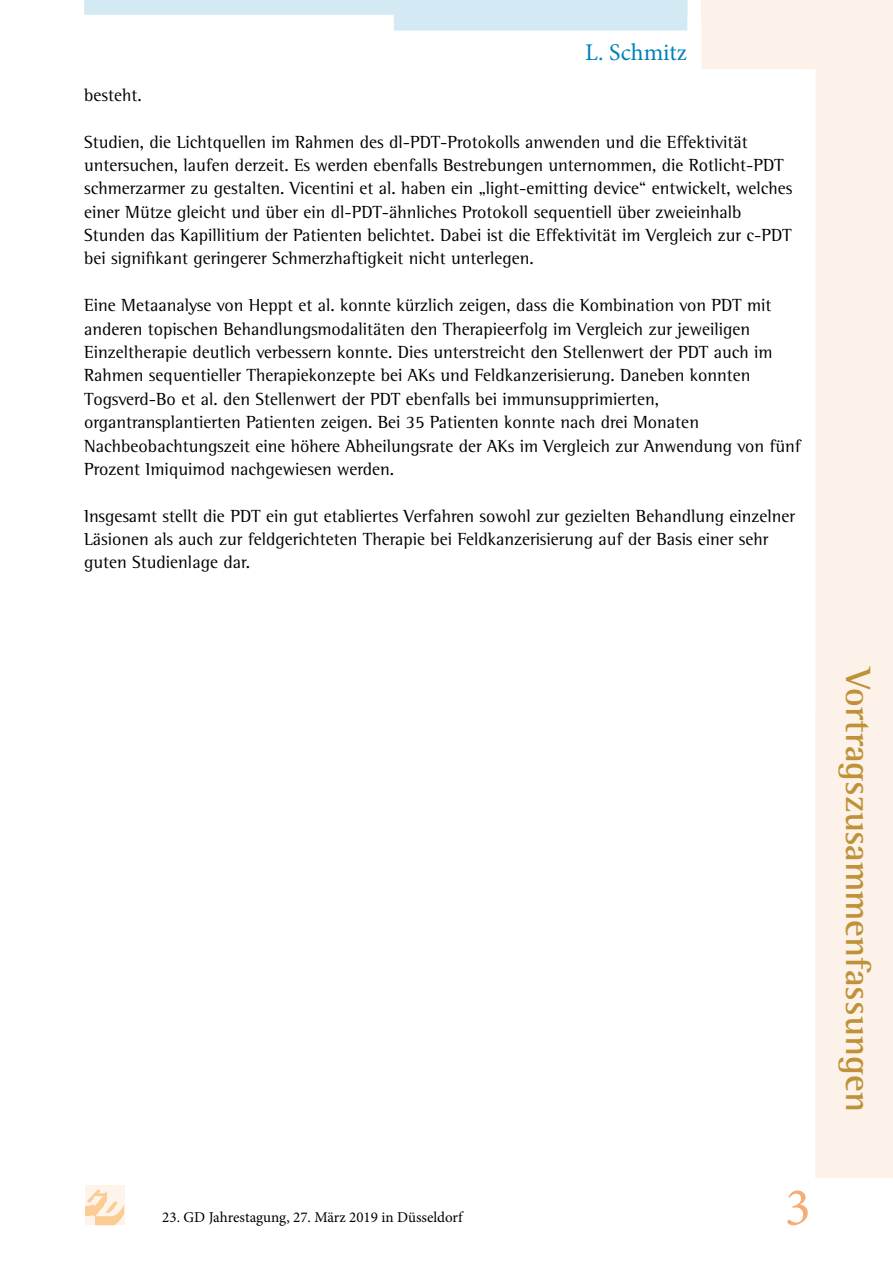
<style>
.page{position:relative;width:893px;height:1263px;background:#fff}
.page>*{position:absolute;margin:0;border:0;box-sizing:border-box;transform-origin:0 0}
.t1{font:54px "Minion Pro";color:#f5ac75}
.t2{font:700 36px "Agfa Rotis Semi Serif";color:#bf9237}
.t3{font:24px "Minion Pro";color:#0082b8}
.t4{font:18px/23.4px "Agfa Rotis Semi Serif";color:#000}
.t5{font:15px "Minion Pro";color:#000}
</style>
<div class="page">
<svg style="left:701px;top:21px;width:192px;height:1157px"></svg>
<div style="left:85px;top:1186px;width:39px;height:39px;background:#fef4eb"></div>
<svg style="left:85px;top:1189px;width:39px;height:36px"></svg>
<svg style="left:84px;top:0;width:603px;height:31px"></svg>
<div style="left:701px;top:0;width:192px;height:21px;background:#fcf2ea"></div>
<h3 class="t3" style="left:585px;top:36px;width:103px">L. Schmitz</h3>
<p class="t4" style="left:84px;top:83px;width:59px">besteht.</p>
<p class="t4" style="left:84px;top:130px;width:710px">Studien, die Lichtquellen im Rahmen des dl-PDT-Protokolls anwenden und die Effektivität untersuchen, laufen derzeit. Es werden ebenfalls Bestrebungen unternommen, die Rotlicht-PDT schmerzarmer zu gestalten. Vicentini et al. haben ein „light-emitting device“ entwickelt, welches einer Mütze gleicht und über ein dl-PDT-ähnliches Protokoll sequentiell über zweieinhalb Stunden das Kapillitium der Patienten belichtet. Dabei ist die Effektivität im Vergleich zur c-PDT bei signifikant geringerer Schmerzhaftigkeit nicht unterlegen.</p>
<p class="t4" style="left:84px;top:293px;width:718px">Eine Metaanalyse von Heppt et al. konnte kürzlich zeigen, dass die Kombination von PDT mit anderen topischen Behandlungsmodalitäten den Therapieerfolg im Vergleich zur jeweiligen Einzeltherapie deutlich verbessern konnte. Dies unterstreicht den Stellenwert der PDT auch im Rahmen sequentieller Therapiekonzepte bei AKs und Feldkanzerisierung. Daneben konnten Togsverd-Bo et al. den Stellenwert der PDT ebenfalls bei immunsupprimierten, organtransplantierten Patienten zeigen. Bei 35 Patienten konnte nach drei Monaten Nachbeobachtungszeit eine höhere Abheilungsrate der AKs im Vergleich zur Anwendung von fünf Prozent Imiquimod nachgewiesen werden.</p>
<p class="t4" style="left:84px;top:504px;width:712px">Insgesamt stellt die PDT ein gut etabliertes Verfahren sowohl zur gezielten Behandlung einzelner<br>Läsionen als auch zur feldgerichteten Therapie bei Feldkanzerisierung auf der Basis einer sehr guten Studienlage dar.</p>
<p class="t5" style="left:162px;top:1207px;width:302px">23. GD Jahrestagung, 27. März 2019 in Düsseldorf</p>
<h2 class="t2" style="left:880px;top:668px;width:445px;rotate:90deg">Vortragszusammenfassungen</h2>
<h1 class="t1" style="left:785px;top:1171px;width:27px">3</h1>
</div>
